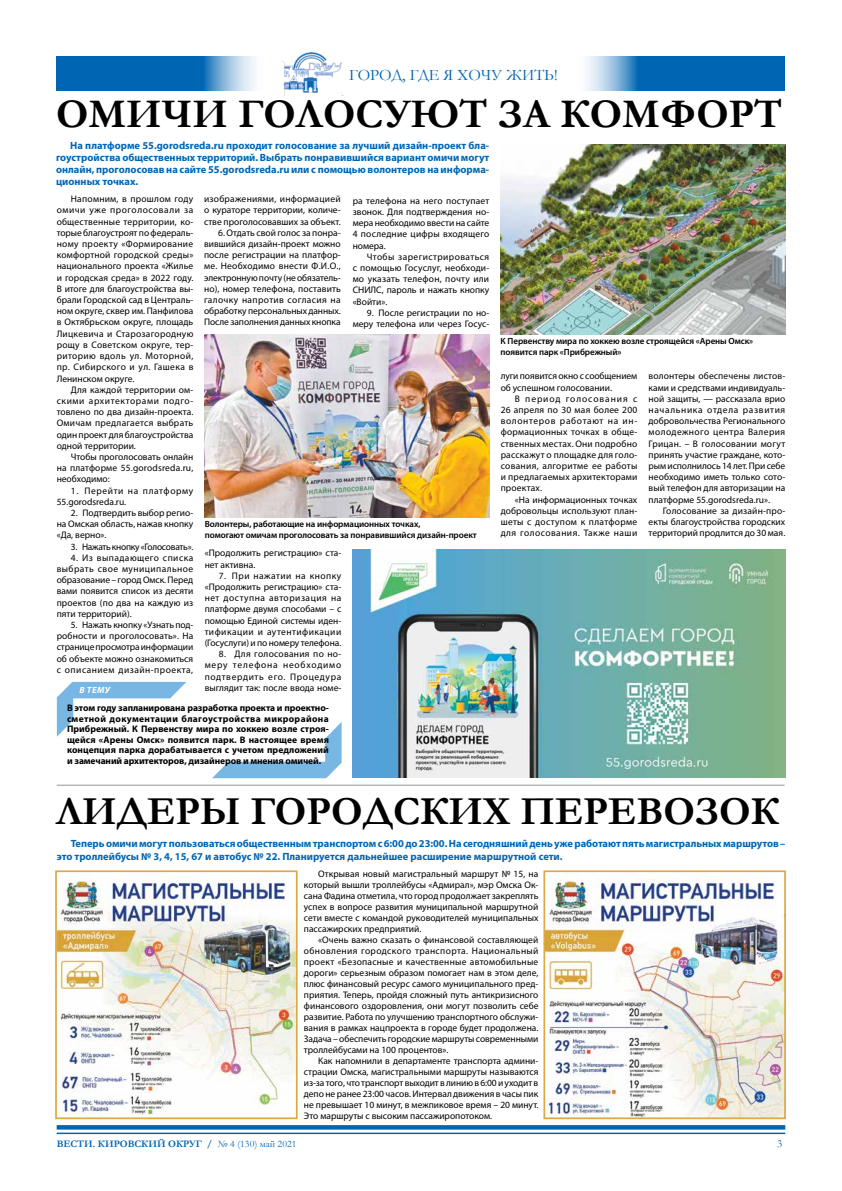
<style>
.page{position:relative;width:842px;height:1191px;background:#fff}
.page>*{position:absolute;margin:0;border:0;box-sizing:border-box;transform-origin:0 0}
.t1{font:700 41px "Garamond";letter-spacing:.005em;color:#000}
.t2{font:700 40px "Garamond";color:#000}
.t3{font:16px "Garamond";color:#0066b3}
.t4{font:11px "Garamond";color:#0066b3}
.t5{font:700 10.5px/12px "Myriad Pro";letter-spacing:-.005em;color:#0066b3;text-align:justify}
.t6{font:700 10px "Garamond";color:#0066b3}
.t7{font:9.5px/11.2px "Myriad Pro";color:#000;text-align:justify}
.t8{font:700 9.5px/10.5px "Myriad Pro";letter-spacing:-.01em;color:#000;text-align:justify}
.t9{font:9.5px/11.2px "Myriad Pro";letter-spacing:.06em;color:#000}
.t10{font:9.5px "Myriad Pro";letter-spacing:-.02em;color:#000}
.t11{font:600 9px/10.8px "Myriad Pro";letter-spacing:-.01em;color:#000}
.t12{font:italic 700 9px "Myriad Pro";color:#fff}
.s1{font-weight:400}
</style>
<div class="page">
<svg style="left:57px;top:1125px;width:728px;height:4px;background:#066ab5"></svg>
<hr style="left:57px;top:1132px;width:728px;height:2px;background:#0066b3">
<img style="left:58px;top:874px;width:237px;height:242px">
<svg style="left:212px;top:722px;width:130px;height:56px"></svg>
<svg style="left:57px;top:682px;width:129px;height:54px"></svg>
<hr style="left:57px;top:785px;width:727px;height:1px;background:#939598">
<img style="left:205px;top:334px;width:285px;height:183px">
<svg style="left:586px;top:57px;width:199px;height:34px;background:#267dbe"></svg>
<svg style="left:56px;top:57px;width:199px;height:34px;background:#267dbe"></svg>
<img style="left:501px;top:144px;width:284px;height:191px">
<img style="left:546px;top:874px;width:237px;height:242px">
<div style="left:55px;top:870px;width:243px;height:249px;border:2px solid #dbaa42"></div>
<div style="left:543px;top:870px;width:243px;height:249px;border:2px solid #dbaa42"></div>
<img style="left:353px;top:549px;width:433px;height:228px">
<img style="left:281px;top:52px;width:61px;height:43px">
<h3 class="t3" style="left:349px;top:64px;width:210px">ГОРОД, ГДЕ Я ХОЧУ ЖИТЬ!</h3>
<h1 class="t1" style="left:56px;top:86px;width:728px">ОМИЧИ ГОЛОСУЮТ ЗА КОМФОРТ</h1>
<p class="t5" style="left:56px;top:139px;width:435px;text-indent:14px">На платформе 55.gorodsreda.ru проходит голосование за лучший дизайн-проект бла&shy;гоустройства общественных территорий. Выбрать понравившийся вариант омичи могут онлайн, проголосовав на сайте 55.gorodsreda.ru или с помощью волонтеров на информа&shy;ционных точках.</p>
<p class="t7" style="left:204px;top:193px;width:138px">изображениями, информацией о кураторе территории, количе&shy;стве проголосовавших за объект.</p>
<p class="t7" style="left:204px;top:227px;width:138px;text-indent:14px">6. Отдать свой голос за понра&shy;вившийся дизайн-проект можно после регистрации на платфор&shy;ме. Необходимо внести Ф.И.О., электронную почту (не обязатель&shy;но), номер телефона, поставить галочку напротив согласия на обработку персональных данных.<br>После заполнения данных кнопка</p>
<p class="t7" style="left:57px;top:193px;width:138px;text-indent:14px">Напомним, в прошлом году омичи уже проголосовали за общественные территории, ко&shy;торые благоустроят по федераль&shy;ному проекту «Формирование комфортной городской среды» национального проекта «Жилье и городская среда» в 2022 году.<br>В итоге для благоустройства вы&shy;брали Городской сад в Централь&shy;ном округе, сквер им. Панфилова в Октябрьском округе, площадь Лицкевича и Старозагородную рощу в Советском округе, тер&shy;риторию вдоль ул. Моторной, пр. Сибирского и ул. Гашека в Ленинском округе.</p>
<p class="t7" style="left:57px;top:384px;width:138px;text-indent:14px">Для каждой территории ом&shy;скими архитекторами подго&shy;товлено по два дизайн-проекта.<br>Омичам предлагается выбрать один проект для благоустройства одной территории.</p>
<p class="t7" style="left:57px;top:451px;width:138px;text-indent:14px">Чтобы проголосовать онлайн на платформе 55.gorodsreda.ru, необходимо:</p>
<p class="t9" style="left:57px;top:484px;width:138px;text-indent:14px">1. Перейти на платформу<br>55.gorodsreda.ru.</p>
<p class="t7" style="left:57px;top:507px;width:138px;text-indent:14px">2. Подтвердить выбор регио&shy;на Омская область, нажав кнопку «Да, верно».</p>
<p class="t10" style="left:71px;top:540px;width:124px">3. Нажать кнопку «Голосовать».</p>
<p class="t7" style="left:57px;top:552px;width:138px;text-indent:14px">4. Из выпадающего списка выбрать свое муниципальное образование – город Омск. Перед вами появится список из десяти проектов (по два на каждую из пяти территорий).</p>
<p class="t7" style="left:57px;top:619px;width:138px;text-indent:14px">5. Нажать кнопку «Узнать под&shy;робности и проголосовать». На странице просмотра информации об объекте можно ознакомиться с описанием дизайн-проекта,</p>
<p class="t7" style="left:353px;top:195px;width:138px">ра телефона на него поступает звонок. Для подтверждения но&shy;мера необходимо ввести на сайте 4 последние цифры входящего номера.</p>
<p class="t7" style="left:353px;top:251px;width:138px;text-indent:14px">Чтобы зарегистрироваться с помощью Госуслуг, необходи&shy;мо указать телефон, почту или СНИЛС, пароль и нажать кнопку «Войти».</p>
<p class="t7" style="left:353px;top:307px;width:138px;text-align:right">9. После регистрации по но&shy;меру телефона или через Госус-</p>
<p class="t11" style="left:205px;top:518px;width:274px">Волонтеры, работающие на информационных точках,<br>помогают омичам проголосовать за понравившийся дизайн-проект</p>
<p class="t7" style="left:205px;top:547px;width:138px">«Продолжить регистрацию» ста&shy;нет активна.</p>
<p class="t7" style="left:205px;top:570px;width:138px;text-indent:14px">7. При нажатии на кнопку «Продолжить регистрацию» ста&shy;нет доступна авторизация на платформе двумя способами – с помощью Единой системы иден&shy;тификации и аутентификации (Госуслуги) и по номеру телефона.</p>
<p class="t7" style="left:205px;top:648px;width:138px;text-indent:14px">8. Для голосования по но&shy;меру телефона необходимо подтвердить его. Процедура выглядит так: после ввода номе-</p>
<p class="t12" style="left:79px;top:684px;width:32px">В ТЕМУ</p>
<p class="t8" style="left:67px;top:702px;width:263px">В этом году запланирована разработка проекта и проектно&shy;сметной документации благоустройства микрорайона Прибрежный. К Первенству мира по хоккею возле строя&shy;щейся «Арены Омск» появится парк. В настоящее время концепция парка дорабатывается с учетом предложений и замечаний архитекторов, дизайнеров и мнения омичей.</p>
<p class="t11" style="left:501px;top:335px;width:254px">К Первенству мира по хоккею возле строящейся «Арены Омск» появится парк «Прибрежный»</p>
<p class="t7" style="left:501px;top:370px;width:138px">луги появится окно с сообщением об успешном голосовании.</p>
<p class="t7" style="left:501px;top:393px;width:138px;text-indent:14px">В период голосования с 26 апреля по 30 мая более 200 волонтеров работают на ин&shy;формационных точках в обще&shy;ственных местах. Они подробно расскажут о площадке для голо&shy;сования, алгоритме ее работы и предлагаемых архитекторами проектах.</p>
<p class="t7" style="left:501px;top:493px;width:138px;text-indent:14px">«На информационных точках добровольцы используют план&shy;шеты с доступом к платформе для голосования. Также наши</p>
<p class="t7" style="left:649px;top:370px;width:138px">волонтеры обеспечены листов&shy;ками и средствами индивидуаль&shy;ной защиты, — рассказала врио начальника отдела развития добровольчества Регионального молодежного центра Валерия Грицан. – В голосовании могут принять участие граждане, кото&shy;рым исполнилось 14 лет. При себе необходимо иметь только сото&shy;вый телефон для авторизации на платформе 55.gorodsreda.ru».</p>
<p class="t7" style="left:649px;top:505px;width:138px;text-indent:14px">Голосование за дизайн-про&shy;екты благоустройства городских территорий продлится до 30 мая.</p>
<h2 class="t2" style="left:56px;top:784px;width:725px">ЛИДЕРЫ ГОРОДСКИХ ПЕРЕВОЗОК</h2>
<p class="t5" style="left:57px;top:836px;width:730px;line-height:13px;text-indent:14px">Теперь омичи могут пользоваться общественным транспортом с 6:00 до 23:00. На сегодняшний день уже работают пять магистральных маршрутов – это троллейбусы № 3, 4, 15, 67 и автобус № 22. Планируется дальнейшее расширение маршрутной сети.</p>
<p class="t7" style="left:304px;top:868px;width:236px;text-indent:14px">Открывая новый магистральный маршрут № 15, на который вышли троллейбусы «Адмирал», мэр Омска Ок&shy;сана Фадина отметила, что город продолжает закреплять успех в вопросе развития муниципальной маршрутной сети вместе с командой руководителей муниципальных пассажирских предприятий.</p>
<p class="t7" style="left:304px;top:934px;width:236px;text-indent:14px">«Очень важно сказать о финансовой составляющей обновления городского транспорта. Национальный проект «Безопасные и качественные автомобильные дороги» серьезным образом помогает нам в этом деле, плюс финансовый ресурс самого муниципального пред&shy;приятия. Теперь, пройдя сложный путь антикризисного финансового оздоровления, они могут позволить себе развитие. Работа по улучшению транспортного обслужи&shy;вания в рамках нацпроекта в городе будет продолжена.<br>Задача – обеспечить городские маршруты современными троллейбусами на 100 процентов».</p>
<p class="t7" style="left:304px;top:1055px;width:236px;text-indent:14px">Как напомнили в департаменте транспорта админи&shy;страции Омска, магистральными маршруты называются из-за того, что транспорт выходит в линию в 6:00 и уходит в депо не ранее 23:00 часов. Интервал движения в часы пик не превышает 10 минут, в межпиковое время – 20 минут.<br>Это маршруты с высоким пассажиропотоком.</p>
<p class="t6" style="left:57px;top:1136px;width:241px">ВЕСТИ. КИРОВСКИЙ ОКРУГ / <span class="s1">№ 4 (130) май 2021</span></p>
<p class="t4" style="left:777px;top:1135px;width:7px">3</p>
</div>
